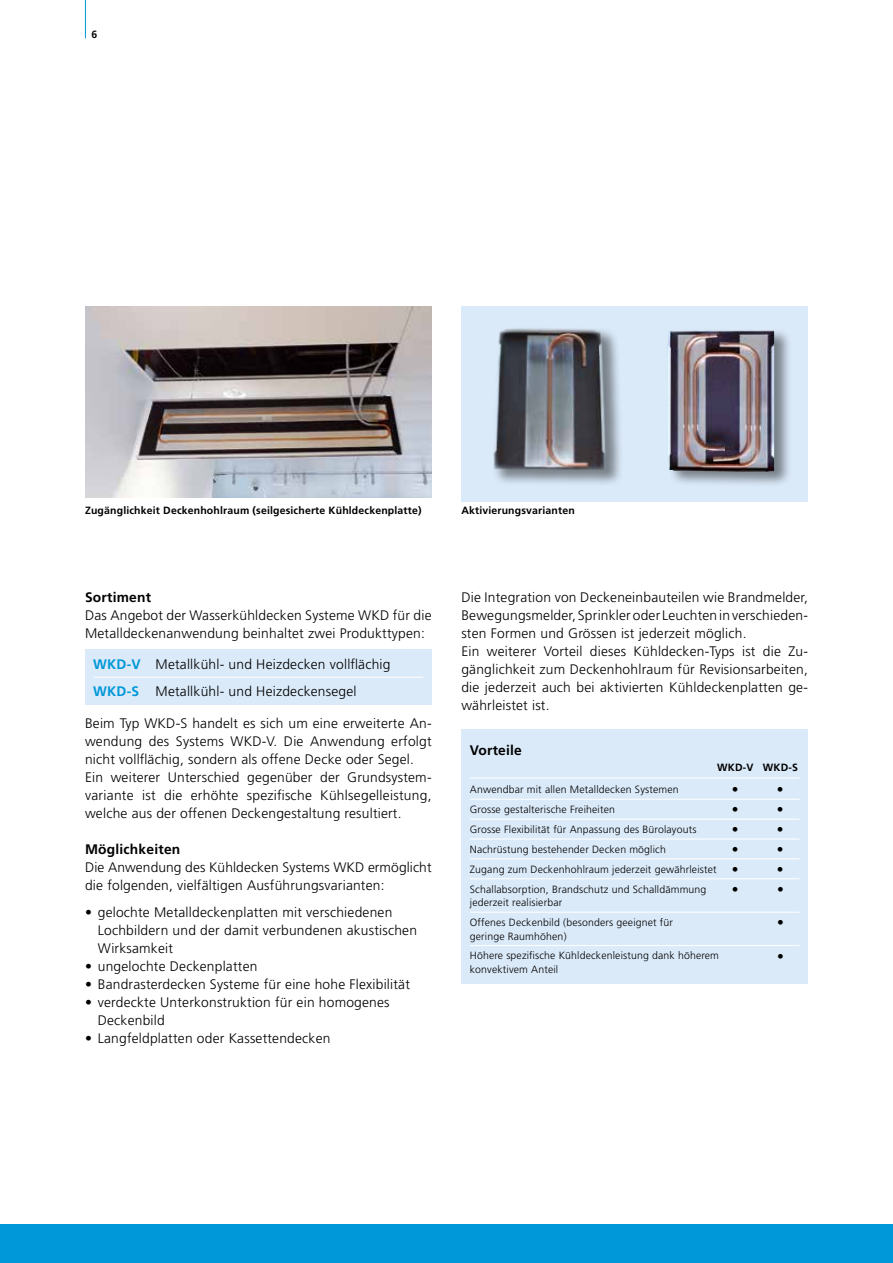
<style>
.page{position:relative;width:893px;height:1263px;background:#fff}
.page>*{position:absolute;margin:0;border:0;box-sizing:border-box;transform-origin:0 0}
.t1{font:300 13.8px/18px "Frutiger LT Pro";letter-spacing:.015em;color:#000}
.t2{font:700 13.8px "Frutiger LT Pro";letter-spacing:.015em;color:#000}
.t3{font:300 13.5px "Frutiger LT Pro";color:#000}
.t4{font:300 10.5px/20px "Frutiger LT Pro";letter-spacing:.015em;color:#000}
.t5{font:700 10.5px "Frutiger LT Pro";letter-spacing:.015em;color:#000}
.s1{font-weight:700;color:#0098d8}
.s2{font-size:13.5px}
</style>
<div class="page">
<div style="left:461px;top:306px;width:347px;height:196px;background:#dbeaf9"></div>
<div style="left:461px;top:729px;width:347px;height:254px;background:#dbeaf9"></div>
<img style="left:85px;top:306px;width:347px;height:191px">
<div style="left:85px;top:649px;width:347px;height:56px;background:#dbeaf9"></div>
<div style="left:0;top:1225px;width:893px;height:38px;background:#0098d8"></div>
<hr style="left:94px;top:677px;width:329px;height:1px;background:#fff">
<hr style="left:470px;top:777px;width:329px;height:2px;background:#fff">
<hr style="left:470px;top:799px;width:329px;height:1px;background:#fff">
<hr style="left:470px;top:819px;width:329px;height:1px;background:#fff">
<hr style="left:470px;top:838px;width:329px;height:1px;background:#fff">
<hr style="left:470px;top:858px;width:329px;height:1px;background:#fff">
<hr style="left:470px;top:878px;width:329px;height:1px;background:#fff">
<hr style="left:470px;top:912px;width:329px;height:1px;background:#fff">
<hr style="left:470px;top:945px;width:329px;height:1px;background:#fff">
<hr style="left:85px;top:0;width:1px;height:38px;background:#0098d8">
<div style="left:666px;top:328px;width:126px;height:160px;background:#000;opacity:.45"></div>
<img style="left:667px;top:330px;width:107px;height:142px">
<div style="left:492px;top:326px;width:130px;height:177px;background:#dbeaf9"></div>
<img style="left:493px;top:328px;width:128px;height:156px">
<p class="t5" style="left:91px;top:28px;width:7px">6</p>
<p class="t5" style="left:85px;top:504px;width:338px">Zugänglichkeit Deckenhohlraum (seilgesicherte Kühldeckenplatte)</p>
<p class="t5" style="left:461px;top:504px;width:115px">Aktivierungsvarianten</p>
<p class="t2" style="left:85px;top:589px;width:68px">Sortiment</p>
<p class="t1" style="left:85px;top:607px;width:348px">Das Angebot der Wasserkühldecken Systeme WKD für die<br>Metalldeckenanwendung beinhaltet zwei Produkttypen:</p>
<p class="t1" style="left:93px;top:651px;width:299px;line-height:26.5px"><span class="s1">WKD-V</span> Metallkühl- und Heizdecken vollflächig<br><span class="s1">WKD-S</span> Metallkühl- und Heizdeckensegel</p>
<p class="t1" style="left:85px;top:714px;width:348px">Beim Typ WKD-S handelt es sich um eine erweiterte An&shy;wendung des Systems WKD-V. Die Anwendung erfolgt nicht vollflächig, sondern als offene Decke oder Segel.<br>Ein weiterer Unterschied gegenüber der Grundsystem&shy;variante ist die erhöhte spezifische Kühlsegelleistung, welche aus der offenen Deckengestaltung resultiert.</p>
<p class="t2" style="left:85px;top:841px;width:97px">Möglichkeiten</p>
<p class="t1" style="left:85px;top:858px;width:348px">Die Anwendung des Kühldecken Systems WKD ermöglicht die folgenden, vielfältigen Ausführungsvarianten:</p>
<p class="t1" style="left:98px;top:903px;width:321px;text-indent:-13px">• gelochte Metalldeckenplatten mit verschiedenen<br>Lochbildern und der damit verbundenen akustischen<br>Wirksamkeit</p>
<p class="t1" style="left:85px;top:957px;width:174px">• ungelochte Deckenplatten</p>
<p class="t1" style="left:85px;top:975px;width:326px">• Bandrasterdecken Systeme für eine hohe Flexibilität</p>
<p class="t1" style="left:98px;top:993px;width:293px;text-indent:-13px">• verdeckte Unterkonstruktion für ein homogenes<br>Deckenbild</p>
<p class="t1" style="left:85px;top:1029px;width:247px">• Langfeldplatten oder Kassettendecken</p>
<p class="t1" style="left:461px;top:589px;width:348px">Die Integration von Deckeneinbauteilen wie Brandmelder, Bewegungsmelder, Sprinkler oder Leuchten in verschieden&shy;sten Formen und Grössen ist jederzeit möglich.<br>Ein weiterer Vorteil dieses Kühldecken-Typs ist die Zu&shy;gänglichkeit zum Deckenhohlraum für Revisionsarbeiten, die jederzeit auch bei aktivierten Kühldeckenplatten ge&shy;währleistet ist.</p>
<p class="t2" style="left:470px;top:742px;width:54px">Vorteile</p>
<p class="t5" style="left:717px;top:761px;width:82px">WKD-V WKD-S</p>
<p class="t4" style="left:470px;top:780px;width:210px">Anwendbar mit allen Metalldecken Systemen</p>
<p class="t3" style="left:732px;top:782px;width:8px">•</p>
<p class="t3" style="left:777px;top:782px;width:8px">•</p>
<p class="t4" style="left:470px;top:799px;width:147px">Grosse gestalterische Freiheiten</p>
<p class="t3" style="left:732px;top:802px;width:8px">•</p>
<p class="t3" style="left:777px;top:802px;width:8px">•</p>
<p class="t4" style="left:470px;top:819px;width:228px">Grosse Flexibilität für Anpassung des Bürolayouts</p>
<p class="t3" style="left:732px;top:822px;width:8px">•</p>
<p class="t3" style="left:777px;top:822px;width:8px">•</p>
<p class="t4" style="left:470px;top:839px;width:198px">Nachrüstung bestehender Decken möglich</p>
<p class="t3" style="left:732px;top:841px;width:8px">•</p>
<p class="t3" style="left:777px;top:841px;width:8px">•</p>
<p class="t4" style="left:470px;top:859px;width:270px">Zugang zum Deckenhohlraum jederzeit gewährleistet <span class="s2">•</span></p>
<p class="t3" style="left:777px;top:861px;width:8px">•</p>
<p class="t4" style="left:470px;top:879px;width:238px">Schallabsorption, Brandschutz und Schalldämmung</p>
<p class="t3" style="left:732px;top:881px;width:8px">•</p>
<p class="t3" style="left:777px;top:881px;width:8px">•</p>
<p class="t4" style="left:470px;top:892px;width:205px">jederzeit realisierbar<br>Offenes Deckenbild (besonders geeignet für</p>
<p class="t3" style="left:777px;top:915px;width:8px">•</p>
<p class="t4" style="left:470px;top:926px;width:251px">geringe Raumhöhen)<br>Höhere spezifische Kühldeckenleistung dank höherem</p>
<p class="t4" style="left:470px;top:959px;width:90px">konvektivem Anteil</p>
<p class="t3" style="left:777px;top:948px;width:8px">•</p>
</div>
